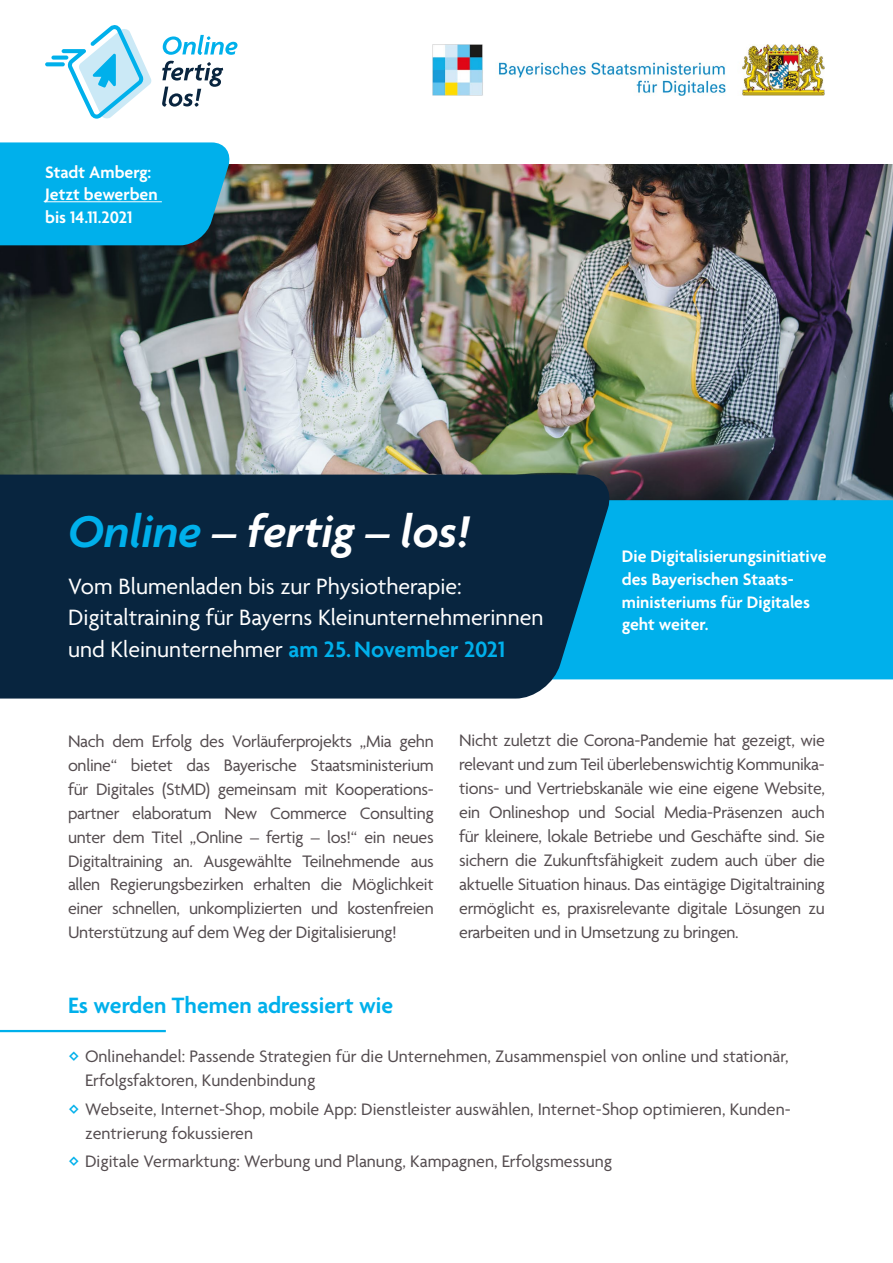
<style>
.page{position:relative;width:893px;height:1263px;background:#fff}
.page>*{position:absolute;margin:0;border:0;box-sizing:border-box;transform-origin:0 0}
.t1{font:italic 600 48px "Agenda";color:#fff}
.t2{font:24px/31.2px "Agenda";color:#fff}
.t3{font:600 24px "Agenda";color:#00b0eb}
.t4{font:18px/24px "Agenda";color:#544c4f;text-align:justify}
.t5{font:600 18px/22.5px "Agenda";color:#fff}
.s1{color:#00b0eb}
.s2{font-weight:600;color:#00b0eb}
.s3{font-weight:600;font-size:21px;color:#00b0eb}
</style>
<div class="page">
<img style="left:432px;top:44px;width:393px;height:51px">
<img style="left:0;top:164px;width:893px;height:336px">
<svg style="left:45px;top:25px;width:107px;height:94px"></svg>
<svg style="left:163px;top:35px;width:74px;height:20px"></svg>
<svg style="left:162px;top:61px;width:61px;height:46px"></svg>
<div style="left:614px;top:500px;width:279px;height:179px;background:#00b0eb"></div>
<div style="left:0;top:475px;width:614px;height:223px;background:#08253f"></div>
<hr style="left:0;top:1030px;width:166px;height:2px;background:#00b0eb">
<svg style="left:0;top:142px;width:236px;height:103px;background:#08a9df"></svg>
<hr style="left:45px;top:201px;width:117px;height:1px;background:#fff">
<p class="t5" style="left:45px;top:162px;width:114px">Stadt Amberg:<br>Jetzt bewerben bis 14.11.2021</p>
<h1 class="t1" style="left:68px;top:505px;width:404px"><span class="s1">Online</span> – fertig – los!</h1>
<h2 class="t2" style="left:68px;top:572px;width:477px">Vom Blumenladen bis zur Physiotherapie:<br>Digitaltraining für Bayerns Kleinunternehmerinnen und Kleinunternehmer <span class="s2">am 25.November 2021</span></h2>
<p class="t5" style="left:622px;top:547px;width:206px">Die Digitalisierungsinitiative des Bayerischen Staats&shy;ministeriums für Digitales geht weiter.</p>
<p class="t4" style="left:68px;top:730px;width:367px">Nach dem Erfolg des Vorläuferprojekts „Mia gehn online“ bietet das Bayerische Staatsministerium für Digitales (StMD) gemeinsam mit Kooperations&shy;partner elaboratum New Commerce Consulting unter dem Titel „Online – fertig – los!“ ein neues Digitaltraining an. Ausgewählte Teilnehmende aus allen Regierungsbezirken erhalten die Möglichkeit einer schnellen, unkomplizierten und kostenfreien Unterstützung auf dem Weg der Digitalisierung!</p>
<p class="t4" style="left:459px;top:730px;width:367px">Nicht zuletzt die Corona-Pandemie hat gezeigt, wie relevant und zum Teil überlebenswichtig Kommunika&shy;tions- und Vertriebskanäle wie eine eigene Website, ein Onlineshop und Social Media-Präsenzen auch für kleinere, lokale Betriebe und Geschäfte sind. Sie sichern die Zukunftsfähigkeit zudem auch über die aktuelle Situation hinaus. Das eintägige Digitaltraining ermöglicht es, praxisrelevante digitale Lösungen zu erarbeiten und in Umsetzung zu bringen.</p>
<h2 class="t3" style="left:68px;top:992px;width:327px">Es werden Themen adressiert wie</h2>
<p class="t4" style="left:85px;top:1046px;width:705px;text-indent:-17px"><span class="s3">◊</span> Onlinehandel: Passende Strategien für die Unternehmen, Zusammenspiel von online und stationär,<br>Erfolgsfaktoren, Kundenbindung</p>
<p class="t4" style="left:85px;top:1098px;width:706px;text-indent:-17px"><span class="s3">◊</span> Webseite, Internet-Shop, mobile App: Dienstleister auswählen, Internet-Shop optimieren, Kunden&shy;zentrierung fokussieren</p>
<p class="t4" style="left:68px;top:1150px;width:546px"><span class="s3">◊</span> Digitale Vermarktung: Werbung und Planung, Kampagnen, Erfolgsmessung</p>
</div>
